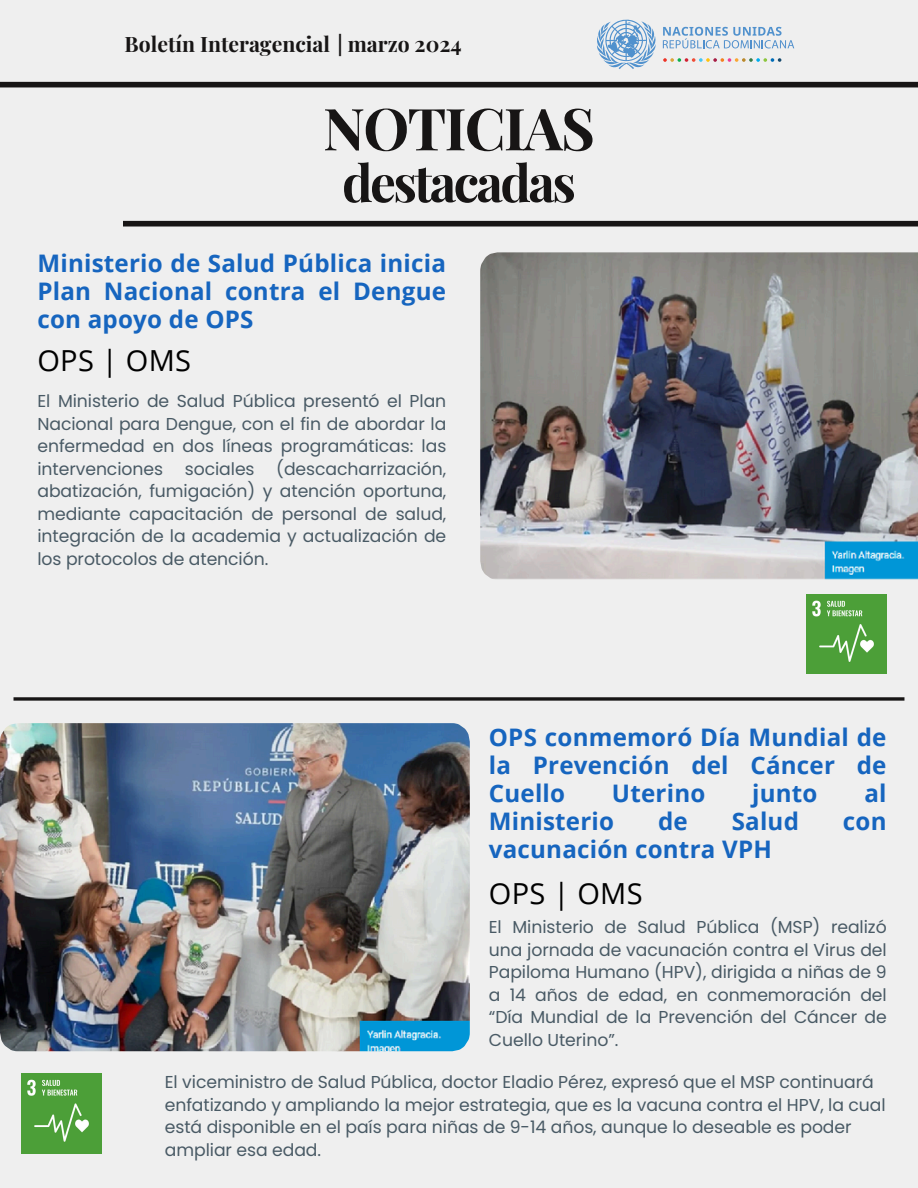
<style>
.page{position:relative;width:918px;height:1188px;background:#efefef}
.page>*{position:absolute;margin:0;border:0;box-sizing:border-box;transform-origin:0 0}
.t1{font:700 58.05px "Playfair Display";letter-spacing:-.03em;color:#171515}
.t2{font:700 51.15px "Playfair Display";letter-spacing:-.05em;color:#171515}
.t3{font:28.95px "Open Sans";letter-spacing:.01em;color:#000}
.t4{font:700 24.15px/28.2px "Open Sans";letter-spacing:.01em;color:#1665bf;text-align:justify}
.t5{font:700 21.15px "Playfair Display";color:#171515}
.t6{font:17.25px/22.5px "Poppins";letter-spacing:-.005em;color:#495a65;text-align:justify}
</style>
<div class="page">
<div style="left:123px;top:221px;width:795px;height:6px;background:#171515"></div>
<div style="left:0;top:82px;width:918px;height:5px;background:#171515"></div>
<svg style="left:597px;top:20px;width:59px;height:49px"></svg>
<svg style="left:663px;top:27px;width:131px;height:21px"></svg>
<svg style="left:663px;top:58px;width:118px;height:4px"></svg>
<img style="left:480px;top:252px;width:438px;height:328px">
<svg style="left:14px;top:697px;width:890px;height:4px;background:#383636"></svg>
<img style="left:0;top:723px;width:470px;height:328px">
<img style="left:806px;top:594px;width:80px;height:80px">
<img style="left:21px;top:1074px;width:80px;height:80px">
<h4 class="t5" style="left:125px;top:29px;width:339px">Boletín Interagencial | marzo 2024</h4>
<h1 class="t1" style="left:323px;top:88px;width:273px">NOTICIAS</h1>
<h2 class="t2" style="left:342px;top:147px;width:235px">destacadas</h2>
<h4 class="t4" style="left:37px;top:248px;width:410px">Ministerio de Salud Pública inicia Plan Nacional contra el Dengue con apoyo de OPS</h4>
<h3 class="t3" style="left:37px;top:340px;width:155px">OPS | OMS</h3>
<p class="t6" style="left:37px;top:390px;width:410px">El Ministerio de Salud Pública presentó el Plan Nacional para Dengue, con el fin de abordar la enfermedad en dos líneas programáticas: las intervenciones</p>
<p class="t6" style="left:37px;top:457px;width:410px;text-indent:239px">(descacharrización, abatización, fumigación) y atención oportuna, mediante capacitación de personal de salud, integración de la academia y actualización de los protocolos de atención.</p>
<p class="t6" style="left:185px;top:457px;width:71px">sociales</p>
<p class="t4" style="left:489px;top:722px;width:399px">OPS conmemoró Día Mundial de la Prevención del Cáncer de Cuello</p>
<p class="t4" style="left:612px;top:778px;width:95px">Uterino</p>
<p class="t4" style="left:752px;top:778px;width:67px">junto</p>
<p class="t4" style="left:864px;top:778px;width:24px">al</p>
<p class="t4" style="left:489px;top:807px;width:127px">Ministerio</p>
<p class="t4" style="left:658px;top:807px;width:31px">de</p>
<p class="t4" style="left:732px;top:807px;width:69px">Salud</p>
<p class="t4" style="left:843px;top:807px;width:45px">con</p>
<p class="t4" style="left:489px;top:835px;width:285px">vacunación contra VPH</p>
<p class="t3" style="left:489px;top:873px;width:155px">OPS | OMS</p>
<p class="t6" style="left:489px;top:916px;width:399px">El Ministerio de Salud Pública (MSP) realizó una jornada de vacunación contra el Virus del Papiloma Humano (HPV), dirigida a niñas de 9 a 14 años de edad, en conmemoración del “Día Mundial de la Prevención del Cáncer de Cuello Uterino”.</p>
<p class="t6" style="left:165px;top:1071px;width:711px">El viceministro de Salud Pública, doctor Eladio Pérez, expresó que el MSP continuará</p>
<p class="t6" style="left:165px;top:1093px;width:722px">enfatizando y ampliando la mejor estrategia, que es la vacuna contra el HPV, la cual</p>
<p class="t6" style="left:165px;top:1116px;width:688px">está disponible en el país para niñas de 9-14 años, aunque lo deseable es poder</p>
<p class="t6" style="left:165px;top:1138px;width:158px">ampliar esa edad.</p>
</div>
